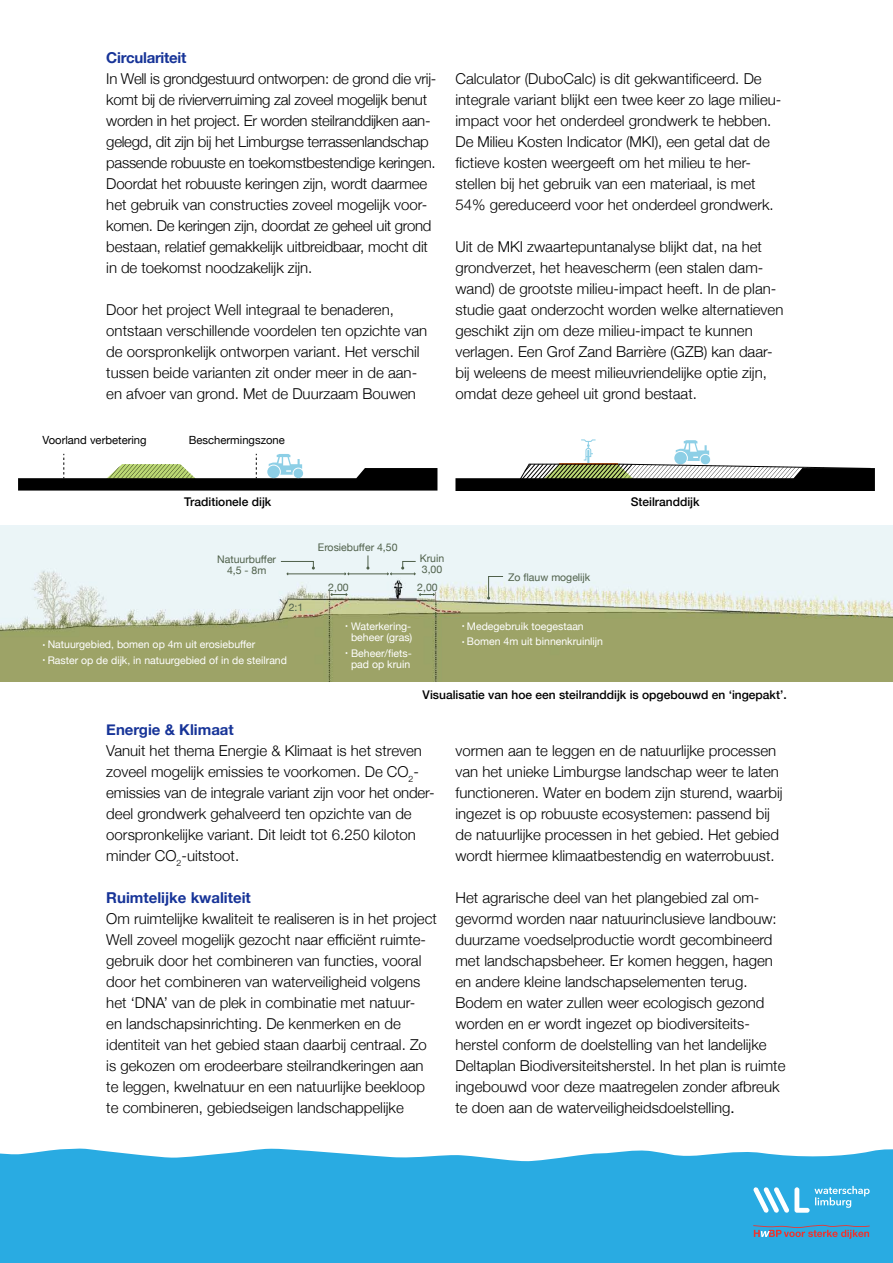
<style>
.page{position:relative;width:893px;height:1263px;background:#fff}
.page>*{position:absolute;margin:0;border:0;box-sizing:border-box;transform-origin:0 0}
.t1{font:300 15px/21px "Helvetica Neue";color:#000}
.t2{font:300 15px/21px "Helvetica Neue";letter-spacing:-.02em;color:#000}
.t3{font:700 15px "Helvetica Neue";color:#173498}
.t4{font:500 12px "Helvetica Neue";color:#000}
.t5{font:11.25px "Helvetica Neue";color:#000}
.t6{font:10.5px/11.2px "Helvetica Neue";color:#fff;text-align:center}
.t7{font:10.5px/11.2px "Helvetica Neue";color:#4f604a;text-align:center}
.s1{font-size:8.25px}
.s2{font-weight:400}
</style>
<div class="page">
<img style="left:0;top:528px;width:893px;height:153px">
<svg style="left:18px;top:454px;width:419px;height:37px"></svg>
<svg style="left:455px;top:439px;width:420px;height:52px"></svg>
<svg style="left:487px;top:576px;width:17px;height:24px"></svg>
<svg style="left:330px;top:592px;width:18px;height:5px"></svg>
<svg style="left:419px;top:592px;width:16px;height:5px"></svg>
<hr style="left:348px;top:573px;width:40px;height:1px;background:#4f604a">
<hr style="left:287px;top:573px;width:59px;height:1px;background:#4f604a">
<svg style="left:344px;top:572px;width:6px;height:4px"></svg>
<svg style="left:280px;top:561px;width:35px;height:15px"></svg>
<svg style="left:386px;top:561px;width:30px;height:15px"></svg>
<svg style="left:366px;top:555px;width:3px;height:15px"></svg>
<div style="left:0;top:1148px;width:893px;height:115px;background:#29abe2"></div>
<svg style="left:753px;top:1186px;width:117px;height:27px"></svg>
<svg style="left:753px;top:1225px;width:117px;height:14px;background:#5f8db3"></svg>
<p class="t3" style="left:106px;top:46px;width:82px">Circulariteit</p>
<p class="t2" style="left:106px;top:67px;width:332px">In Well is grondgestuurd ontworpen: de grond die vrij&shy;komt bij de rivierverruiming zal zoveel mogelijk benut worden in het project. Er worden steilranddijken aan&shy;gelegd, dit zijn bij het Limburgse terrassenlandschap passende robuuste en toekomstbestendige keringen.<br>Doordat het robuuste keringen zijn, wordt daarmee het gebruik van constructies zoveel mogelijk voor&shy;komen. De keringen zijn, doordat ze geheel uit grond bestaan, relatief gemakkelijk uitbreidbaar, mocht dit in de toekomst noodzakelijk zijn.</p>
<p class="t1" style="left:106px;top:298px;width:322px">Door het project Well integraal te benaderen, ontstaan verschillende voordelen ten opzichte van de oorspronkelijk ontworpen variant. Het verschil tussen beide varianten zit onder meer in de aan&shy;en afvoer van grond. Met de Duurzaam Bouwen</p>
<p class="t5" style="left:43px;top:432px;width:106px">Voorland verbetering</p>
<p class="t5" style="left:189px;top:432px;width:98px">Beschermingszone</p>
<p class="t1" style="left:455px;top:67px;width:326px">Calculator (DuboCalc) is dit gekwantificeerd. De integrale variant blijkt een twee keer zo lage milieu&shy;impact voor het onderdeel grondwerk te hebben.<br>De Milieu Kosten Indicator (MKI), een getal dat de fictieve kosten weergeeft om het milieu te her&shy;stellen bij het gebruik van een materiaal, is met 54% gereduceerd voor het onderdeel grondwerk.</p>
<p class="t1" style="left:455px;top:235px;width:329px">Uit de MKI zwaartepuntanalyse blijkt dat, na het grondverzet, het heavescherm (een stalen dam&shy;wand) de grootste milieu-impact heeft. In de plan&shy;studie gaat onderzocht worden welke alternatieven geschikt zijn om deze milieu-impact te kunnen verlagen. Een Grof Zand Barrière (GZB) kan daar&shy;bij weleens de meest milieuvriendelijke optie zijn, omdat deze geheel uit grond bestaat.</p>
<p class="t4" style="left:184px;top:492px;width:89px">Traditionele dijk</p>
<p class="t4" style="left:631px;top:492px;width:70px">Steilranddijk</p>
<p class="t7" style="left:217px;top:554px;width:60px">Natuurbuffer<br>4,5 - 8m</p>
<p class="t7" style="left:289px;top:602px;width:16px">2:1</p>
<p class="t6" style="left:43px;top:640px;width:214px"><span class="s1">•</span> Natuurgebied, bomen op 4m uit erosiebuffer</p>
<p class="t6" style="left:43px;top:655px;width:246px"><span class="s1">•</span> Raster op de dijk, in natuurgebied of in de steilrand</p>
<p class="t7" style="left:318px;top:542px;width:81px">Erosiebuffer 4,50</p>
<p class="t7" style="left:420px;top:553px;width:26px;text-align:left">Kruin<br>3,00</p>
<p class="t7" style="left:328px;top:582px;width:22px">2,00</p>
<p class="t7" style="left:417px;top:582px;width:22px">2,00</p>
<p class="t6" style="left:345px;top:621px;width:69px"><span class="s1">•</span> Waterkering&shy;beheer (gras)</p>
<p class="t6" style="left:345px;top:648px;width:68px"><span class="s1">•</span> Beheer/fiets&shy;pad op kruin</p>
<p class="t7" style="left:508px;top:572px;width:84px">Zo flauw mogelijk</p>
<p class="t6" style="left:462px;top:621px;width:124px"><span class="s1">•</span> Medegebruik toegestaan</p>
<p class="t6" style="left:462px;top:637px;width:143px"><span class="s1">•</span> Bomen 4m uit binnenkruinlijn</p>
<p class="t4" style="left:423px;top:685px;width:366px">Visualisatie van hoe een steilranddijk is opgebouwd en ‘ingepakt’.</p>
<p class="t3" style="left:106px;top:718px;width:129px">Energie &amp; Klimaat</p>
<p class="t1" style="left:106px;top:739px;width:330px">Vanuit het thema Energie &amp; Klimaat is het streven zoveel mogelijk emissies te voorkomen. De CO<sub>2</sub>- emissies van de integrale variant zijn voor het onder&shy;deel grondwerk gehalveerd ten opzichte van de oorspronkelijke variant. Dit leidt tot 6.250 kiloton minder CO<sub>2</sub>-uitstoot.</p>
<p class="t3" style="left:106px;top:886px;width:146px">Ruimtelijke kwaliteit</p>
<p class="t1" style="left:106px;top:907px;width:332px">Om ruimtelijke kwaliteit te realiseren is in het project Well zoveel mogelijk gezocht naar efficiënt ruimte&shy;gebruik door het combineren van functies, vooral door het combineren van waterveiligheid volgens het ‘DNA’ van de plek in combinatie met natuur-<br>en landschapsinrichting. De kenmerken en de identiteit van het gebied staan daarbij centraal. Zo is gekozen om erodeerbare steilrandkeringen aan te leggen, kwelnatuur en een natuurlijke beekloop te combineren, gebiedseigen landschappelijke</p>
<p class="t1" style="left:455px;top:739px;width:329px">vormen aan te leggen en de natuurlijke processen van het unieke Limburgse landschap weer te laten functioneren. Water en bodem zijn sturend, waarbij ingezet is op robuuste ecosystemen: passend bij de natuurlijke processen in het gebied. Het gebied wordt hiermee klimaatbestendig en waterrobuust.</p>
<p class="t1" style="left:455px;top:886px;width:332px">Het agrarische deel van het plangebied zal om-- gevormd worden naar natuurinclusieve landbouw: duurzame voedselproductie wordt gecombineerd met landschapsbeheer. Er komen heggen, hagen en andere kleine landschapselementen terug.<br>Bodem en water zullen weer ecologisch gezond worden en er wordt ingezet op biodiversiteits&shy;herstel conform de doelstelling van het landelijke Deltaplan Biodiversiteitsherstel. In het plan is ruimte ingebouwd voor deze maatregelen zonder afbreuk te doen aan de waterveiligheidsdoelstelling<span class="s2">.</span></p>
</div>
